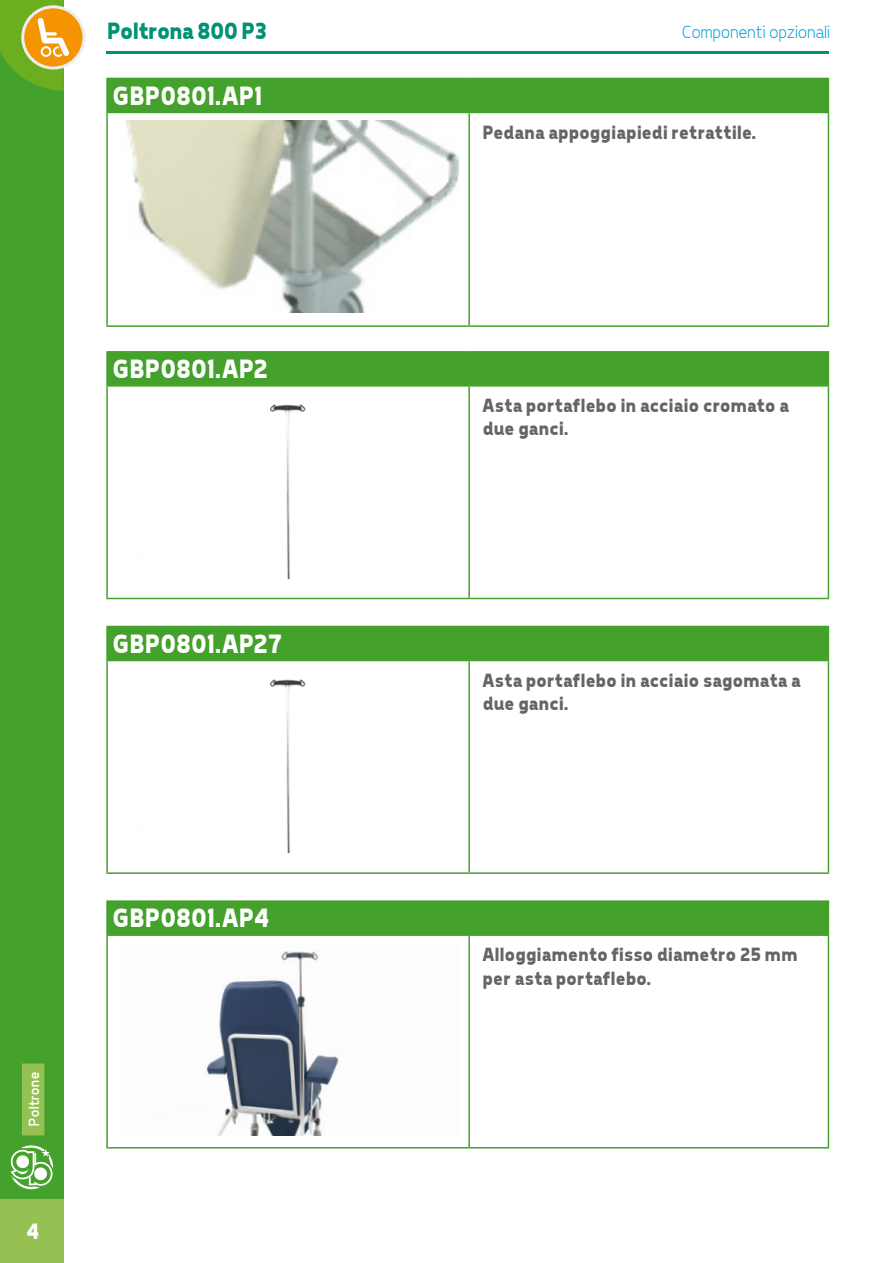
<style>
.page{position:relative;width:893px;height:1263px;background:#fff}
.page>*{position:absolute;margin:0;border:0;box-sizing:border-box;transform-origin:0 0}
.t1{font:700 27px "Tepeno Sans";color:#fff}
.t2{font:700 24px "Tepeno Sans";letter-spacing:-.02em;color:#009274}
.t3{font:700 22.5px "Tepeno Sans";color:#fff}
.t4{font:700 19.5px/23.4px "Tepeno Sans";letter-spacing:.01em;color:#646567}
.t5{font:300 18px "Tepeno Sans";color:#009ee0}
.t6{font:15px "Tepeno Sans";letter-spacing:.015em;color:#fff}
</style>
<div class="page">
<hr style="left:106px;top:51px;width:723px;height:2px;background:#009274">
<div style="left:0;top:0;width:64px;height:1263px;background:#44a12b"></div>
<div style="left:0;top:1199px;width:64px;height:64px;background:#95c154"></div>
<svg style="left:11px;top:1145px;width:42px;height:44px"></svg>
<div style="left:108px;top:79px;width:720px;height:33px;background:#44a12b"></div>
<svg style="left:108px;top:113px;width:720px;height:212px"></svg>
<hr style="left:468px;top:113px;width:2px;height:212px;background:#44a12b">
<hr style="left:106px;top:78px;width:363px;height:1px;background:#44a12b">
<hr style="left:106px;top:79px;width:2px;height:33px;background:#44a12b">
<hr style="left:469px;top:78px;width:360px;height:1px;background:#44a12b">
<hr style="left:468px;top:79px;width:2px;height:33px;background:#44a12b">
<hr style="left:828px;top:79px;width:1px;height:33px;background:#44a12b">
<hr style="left:106px;top:112px;width:363px;height:1px;background:#44a12b">
<hr style="left:106px;top:113px;width:2px;height:212px;background:#44a12b">
<hr style="left:469px;top:112px;width:360px;height:1px;background:#44a12b">
<hr style="left:828px;top:113px;width:1px;height:212px;background:#44a12b">
<hr style="left:106px;top:325px;width:363px;height:2px;background:#44a12b">
<hr style="left:469px;top:325px;width:360px;height:2px;background:#44a12b">
<img style="left:118px;top:121px;width:340px;height:191px">
<div style="left:108px;top:353px;width:720px;height:32px;background:#44a12b"></div>
<svg style="left:108px;top:387px;width:720px;height:211px"></svg>
<hr style="left:468px;top:387px;width:2px;height:211px;background:#44a12b">
<hr style="left:106px;top:351px;width:363px;height:2px;background:#44a12b">
<hr style="left:106px;top:353px;width:2px;height:32px;background:#44a12b">
<hr style="left:469px;top:351px;width:360px;height:2px;background:#44a12b">
<hr style="left:468px;top:353px;width:2px;height:32px;background:#44a12b">
<hr style="left:828px;top:353px;width:1px;height:32px;background:#44a12b">
<hr style="left:106px;top:385px;width:363px;height:2px;background:#44a12b">
<hr style="left:106px;top:387px;width:2px;height:211px;background:#44a12b">
<hr style="left:469px;top:385px;width:360px;height:2px;background:#44a12b">
<hr style="left:828px;top:387px;width:1px;height:211px;background:#44a12b">
<hr style="left:106px;top:598px;width:363px;height:1px;background:#44a12b">
<hr style="left:469px;top:598px;width:360px;height:1px;background:#44a12b">
<div style="left:118px;top:394px;width:340px;height:192px;background:#fff"></div>
<img style="left:270px;top:404px;width:36px;height:176px">
<div style="left:108px;top:627px;width:720px;height:33px;background:#44a12b"></div>
<svg style="left:108px;top:661px;width:720px;height:211px"></svg>
<hr style="left:468px;top:661px;width:2px;height:211px;background:#44a12b">
<hr style="left:106px;top:626px;width:363px;height:1px;background:#44a12b">
<hr style="left:106px;top:627px;width:2px;height:33px;background:#44a12b">
<hr style="left:469px;top:626px;width:360px;height:1px;background:#44a12b">
<hr style="left:468px;top:627px;width:2px;height:33px;background:#44a12b">
<hr style="left:828px;top:627px;width:1px;height:33px;background:#44a12b">
<hr style="left:106px;top:660px;width:363px;height:1px;background:#44a12b">
<hr style="left:106px;top:661px;width:2px;height:211px;background:#44a12b">
<hr style="left:469px;top:660px;width:360px;height:1px;background:#44a12b">
<hr style="left:828px;top:661px;width:1px;height:211px;background:#44a12b">
<hr style="left:106px;top:872px;width:363px;height:2px;background:#44a12b">
<hr style="left:469px;top:872px;width:360px;height:2px;background:#44a12b">
<div style="left:118px;top:669px;width:340px;height:191px;background:#fff"></div>
<img style="left:270px;top:679px;width:36px;height:175px">
<div style="left:108px;top:902px;width:720px;height:32px;background:#44a12b"></div>
<hr style="left:468px;top:936px;width:2px;height:211px;background:#44a12b">
<hr style="left:106px;top:900px;width:363px;height:2px;background:#44a12b">
<hr style="left:106px;top:902px;width:2px;height:32px;background:#44a12b">
<hr style="left:469px;top:900px;width:360px;height:2px;background:#44a12b">
<hr style="left:468px;top:902px;width:2px;height:32px;background:#44a12b">
<hr style="left:828px;top:902px;width:1px;height:32px;background:#44a12b">
<hr style="left:106px;top:934px;width:363px;height:2px;background:#44a12b">
<hr style="left:106px;top:936px;width:2px;height:211px;background:#44a12b">
<hr style="left:469px;top:934px;width:360px;height:2px;background:#44a12b">
<hr style="left:828px;top:936px;width:1px;height:211px;background:#44a12b">
<hr style="left:106px;top:1147px;width:363px;height:1px;background:#44a12b">
<hr style="left:469px;top:1147px;width:360px;height:1px;background:#44a12b">
<img style="left:206px;top:951px;width:133px;height:184px">
<div style="left:22px;top:1063px;width:22px;height:72px;background:#95c154"></div>
<svg style="left:23px;top:7px;width:61px;height:61px"></svg>
<div style="left:21px;top:5px;width:64px;height:65px;border:3px solid #eceded;border-radius:50%"></div>
<svg style="left:0;top:0;width:69px;height:91px"></svg>
<p class="t2" style="left:106px;top:17px;width:161px">Poltrona 800 P3</p>
<h1 class="t1" style="left:111px;top:80px;width:151px">GBP0801.AP1</h1>
<h1 class="t1" style="left:111px;top:353px;width:157px">GBP0801.AP2</h1>
<h1 class="t1" style="left:111px;top:628px;width:171px">GBP0801.AP27</h1>
<p class="t6" style="left:25px;top:1127px;width:56px;rotate:-90deg">Poltrone</p>
<p class="t3" style="left:25px;top:1218px;width:15px">4</p>
<h1 class="t1" style="left:111px;top:902px;width:158px">GBP0801.AP4</h1>
<p class="t5" style="left:681px;top:21px;width:150px">Componenti opzionali</p>
<p class="t4" style="left:482px;top:120px;width:275px">Pedana appoggiapiedi retrattile.</p>
<p class="t4" style="left:482px;top:393px;width:308px">Asta portaflebo in acciaio cromato a due ganci.</p>
<p class="t4" style="left:482px;top:668px;width:319px">Asta portaflebo in acciaio sagomata a due ganci.</p>
<p class="t4" style="left:482px;top:942px;width:316px">Alloggiamento fisso diametro 25 mm per asta portaflebo.</p>
</div>
